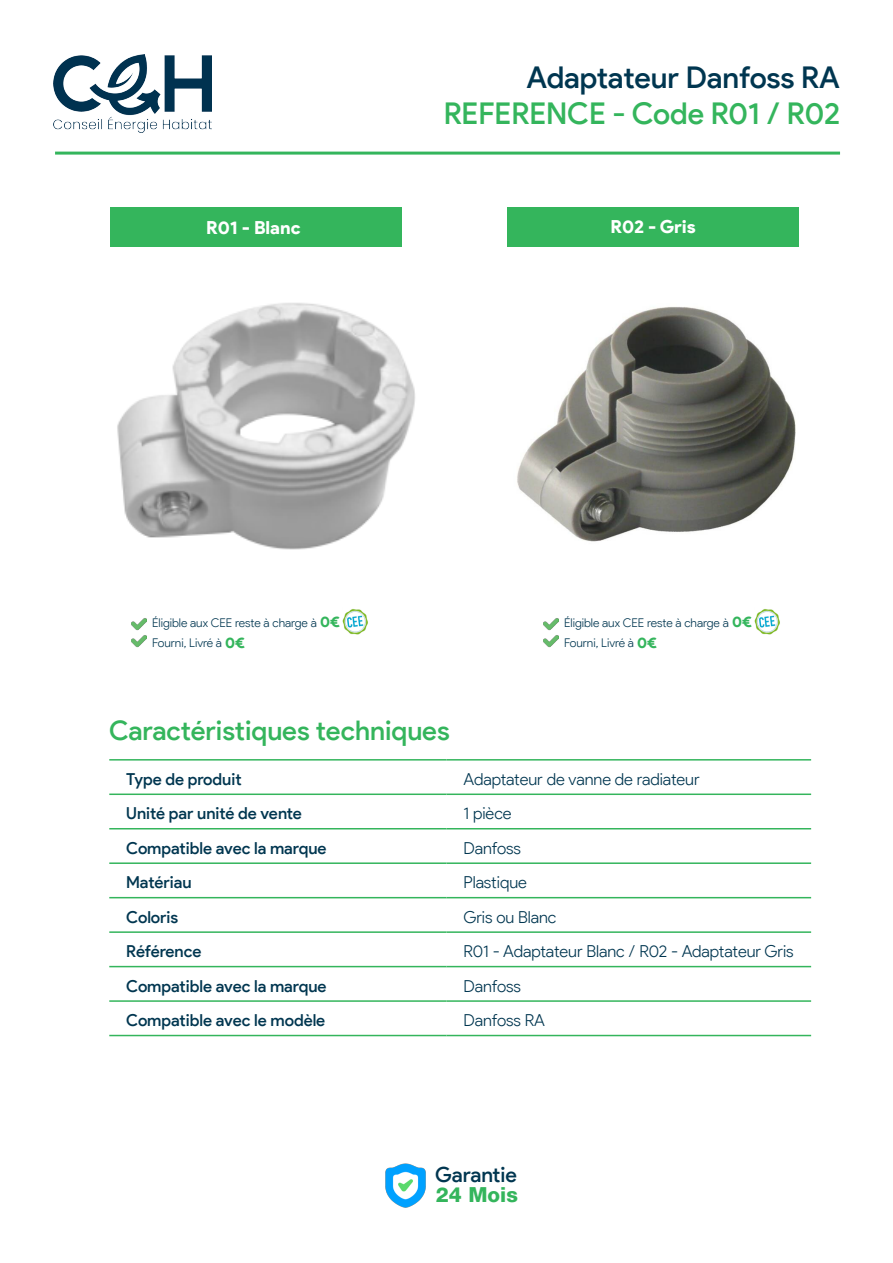
<style>
.page{position:relative;width:893px;height:1263px;background:#fff}
.page>*{position:absolute;margin:0;border:0;box-sizing:border-box;transform-origin:0 0}
.t1{font:500 30px "Product Sans";color:#34b55c}
.t2{font:500 30px "Product Sans";letter-spacing:-.005em;color:#003650}
.t3{font:500 27px "Product Sans";color:#34b55c}
.t4{font:500 21px "Product Sans";letter-spacing:-.005em;color:#003650}
.t5{font:800 20.7px "Helvetica 85";color:#34b55c}
.t6{font:900 18px "Product Sans";color:#fff}
.t7{font:500 16.5px "Product Sans";letter-spacing:-.005em;color:#003650}
.t8{font:300 16.5px "Product Sans";letter-spacing:-.005em;color:#003650}
.t9{font:900 14.85px "Product Sans";color:#34b55c}
.t10{font:300 12px "Product Sans";color:#003650}
</style>
<div class="page">
<div style="left:110px;top:207px;width:291px;height:40px;background:#34b55c"></div>
<div style="left:507px;top:207px;width:292px;height:40px;background:#34b55c"></div>
<hr style="left:55px;top:152px;width:785px;height:3px;background:#34b55c">
<hr style="left:109px;top:759px;width:337px;height:1px;background:#34b55c">
<hr style="left:446px;top:759px;width:365px;height:1px;background:#34b55c">
<hr style="left:109px;top:793px;width:337px;height:2px;background:#34b55c">
<hr style="left:446px;top:793px;width:365px;height:2px;background:#34b55c">
<hr style="left:109px;top:828px;width:337px;height:1px;background:#34b55c">
<hr style="left:446px;top:828px;width:365px;height:1px;background:#34b55c">
<hr style="left:109px;top:862px;width:337px;height:2px;background:#34b55c">
<hr style="left:446px;top:862px;width:365px;height:2px;background:#34b55c">
<hr style="left:109px;top:897px;width:337px;height:1px;background:#34b55c">
<hr style="left:446px;top:897px;width:365px;height:1px;background:#34b55c">
<hr style="left:109px;top:931px;width:337px;height:2px;background:#34b55c">
<hr style="left:446px;top:931px;width:365px;height:2px;background:#34b55c">
<hr style="left:109px;top:966px;width:337px;height:1px;background:#34b55c">
<hr style="left:446px;top:966px;width:365px;height:1px;background:#34b55c">
<hr style="left:109px;top:1000px;width:337px;height:2px;background:#34b55c">
<hr style="left:446px;top:1000px;width:365px;height:2px;background:#34b55c">
<hr style="left:109px;top:1035px;width:337px;height:1px;background:#34b55c">
<hr style="left:446px;top:1035px;width:365px;height:1px;background:#34b55c">
<img style="left:517px;top:307px;width:279px;height:235px">
<img style="left:117px;top:303px;width:298px;height:247px">
<img style="left:385px;top:1163px;width:41px;height:45px">
<img style="left:342px;top:609px;width:26px;height:26px">
<img style="left:754px;top:609px;width:26px;height:26px">
<img style="left:132px;top:618px;width:15px;height:13px">
<img style="left:544px;top:618px;width:15px;height:13px">
<img style="left:132px;top:635px;width:15px;height:13px">
<img style="left:544px;top:635px;width:15px;height:13px">
<img style="left:54px;top:54px;width:158px;height:78px">
<h1 class="t2" style="left:526px;top:59px;width:315px">Adaptateur Danfoss RA</h1>
<h1 class="t1" style="left:444px;top:95px;width:398px">REFERENCE - Code R01 / R02</h1>
<p class="t6" style="left:206px;top:217px;width:96px">R01 - Blanc</p>
<p class="t6" style="left:611px;top:216px;width:87px">R02 - Gris</p>
<p class="t10" style="left:152px;top:615px;width:166px">Éligible aux CEE reste à charge à</p>
<p class="t10" style="left:564px;top:615px;width:166px">Éligible aux CEE reste à charge à</p>
<p class="t10" style="left:152px;top:636px;width:71px">Fourni, Livré à</p>
<p class="t10" style="left:564px;top:636px;width:71px">Fourni, Livré à</p>
<p class="t9" style="left:320px;top:613px;width:21px">0€</p>
<p class="t9" style="left:732px;top:613px;width:21px">0€</p>
<p class="t9" style="left:225px;top:633px;width:21px">0€</p>
<p class="t9" style="left:637px;top:633px;width:21px">0€</p>
<h2 class="t3" style="left:109px;top:714px;width:342px">Caractéristiques techniques</h2>
<p class="t7" style="left:126px;top:769px;width:117px">Type de produit</p>
<p class="t8" style="left:463px;top:769px;width:238px">Adaptateur de vanne de radiateur</p>
<p class="t7" style="left:126px;top:803px;width:177px">Unité par unité de vente</p>
<p class="t8" style="left:463px;top:804px;width:49px">1 pièce</p>
<p class="t7" style="left:126px;top:838px;width:202px">Compatible avec la marque</p>
<p class="t8" style="left:463px;top:838px;width:59px">Danfoss</p>
<p class="t7" style="left:126px;top:872px;width:67px">Matériau</p>
<p class="t8" style="left:463px;top:872px;width:65px">Plastique</p>
<p class="t7" style="left:126px;top:907px;width:53px">Coloris</p>
<p class="t8" style="left:463px;top:907px;width:94px">Gris ou Blanc</p>
<p class="t7" style="left:126px;top:941px;width:77px">Référence</p>
<p class="t8" style="left:463px;top:941px;width:332px">R01 - Adaptateur Blanc / R02 - Adaptateur Gris</p>
<p class="t7" style="left:126px;top:976px;width:202px">Compatible avec la marque</p>
<p class="t8" style="left:463px;top:976px;width:59px">Danfoss</p>
<p class="t7" style="left:126px;top:1010px;width:201px">Compatible avec le modèle</p>
<p class="t8" style="left:463px;top:1010px;width:83px">Danfoss RA</p>
<p class="t4" style="left:435px;top:1162px;width:83px">Garantie</p>
<p class="t5" style="left:436px;top:1182px;width:84px">24 Mois</p>
</div>
